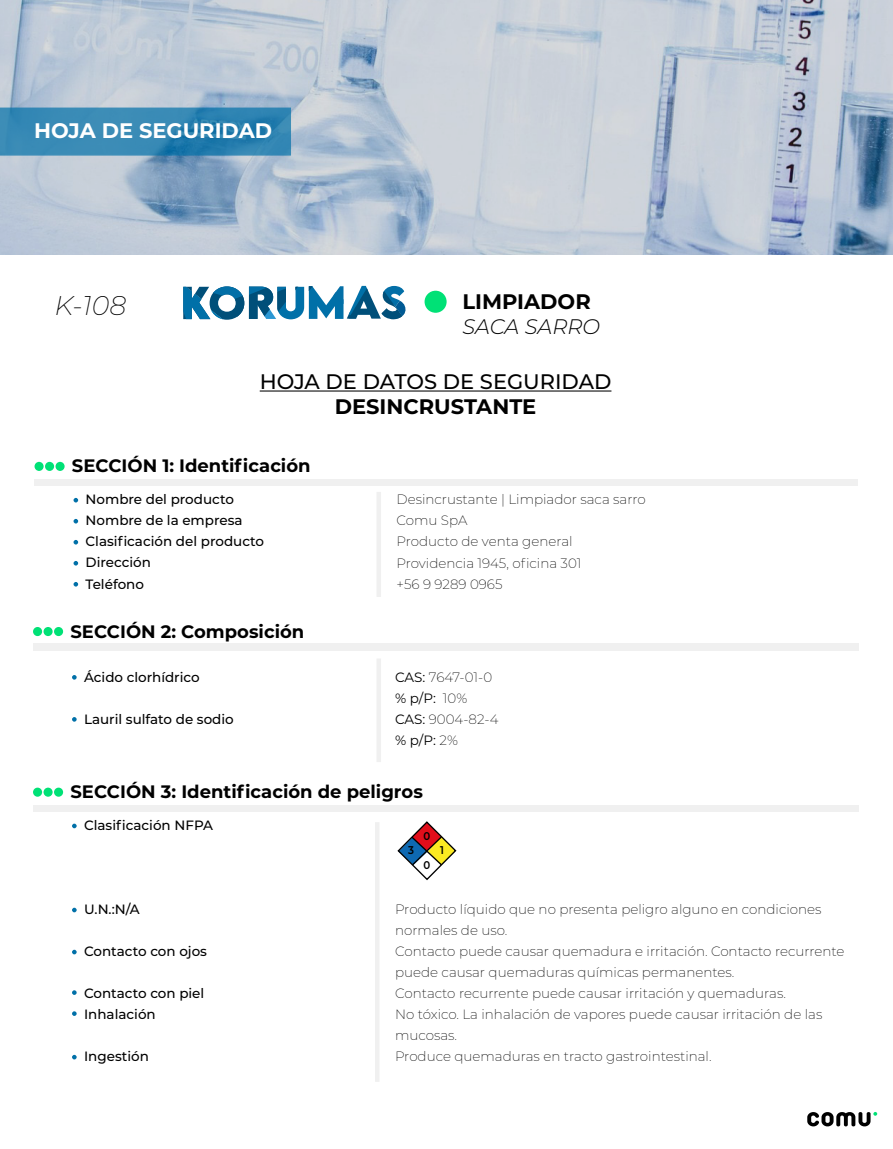
<style>
.page{position:relative;width:893px;height:1149px;background:#fff}
.page>*{position:absolute;margin:0;border:0;box-sizing:border-box;transform-origin:0 0}
.t1{font:italic 200 27px "Montserrat";color:#000}
.t2{font:700 21px "Montserrat";color:#000}
.t3{font:500 21px "Montserrat";color:#000}
.t4{font:700 21px "Montserrat";color:#fff}
.t5{font:italic 300 21px "Montserrat";color:#000}
.t6{font:700 18px "Montserrat";color:#000}
.t7{font:200 13.5px/21px "Montserrat";color:#000}
.t8{font:500 13.5px/21px "Montserrat";color:#000}
.t9{font:600 11.25px "Montserrat";color:#000;scale:.9 1}
.s1{font-weight:400}
</style>
<div class="page">
<div style="left:34px;top:479px;width:824px;height:6px;background:#f0f0f0"></div>
<svg style="left:807px;top:1112px;width:70px;height:13px"></svg>
<svg style="left:74px;top:518px;width:4px;height:5px"></svg>
<svg style="left:74px;top:497px;width:4px;height:5px"></svg>
<svg style="left:74px;top:540px;width:4px;height:4px"></svg>
<svg style="left:74px;top:561px;width:4px;height:4px"></svg>
<svg style="left:74px;top:582px;width:4px;height:4px"></svg>
<svg style="left:0;top:1px;width:893px;height:253px;background:#bac6d4"></svg>
<svg style="left:0;top:107px;width:291px;height:48px;background:#3386b3"></svg>
<hr style="left:260px;top:390px;width:351px;height:1px;background:#000">
<svg style="left:183px;top:286px;width:222px;height:33px"></svg>
<div style="left:425px;top:290px;width:22px;height:23px;background:#00e176;border-radius:50%"></div>
<div style="left:35px;top:461px;width:9px;height:10px;background:#00e176;border-radius:50%"></div>
<div style="left:45px;top:461px;width:9px;height:10px;background:#00e176;border-radius:50%"></div>
<div style="left:56px;top:461px;width:9px;height:10px;background:#00e176;border-radius:50%"></div>
<svg style="left:397px;top:821px;width:60px;height:60px"></svg>
<div style="left:376px;top:491px;width:5px;height:105px;background:#f0f0f0"></div>
<div style="left:33px;top:805px;width:825px;height:6px;background:#f0f0f0"></div>
<svg style="left:72px;top:949px;width:5px;height:5px"></svg>
<svg style="left:72px;top:823px;width:5px;height:5px"></svg>
<svg style="left:72px;top:990px;width:5px;height:4px"></svg>
<svg style="left:72px;top:1011px;width:5px;height:4px"></svg>
<svg style="left:72px;top:1054px;width:5px;height:5px"></svg>
<svg style="left:72px;top:907px;width:5px;height:5px"></svg>
<div style="left:33px;top:787px;width:9px;height:9px;background:#00e176;border-radius:50%"></div>
<div style="left:44px;top:787px;width:9px;height:9px;background:#00e176;border-radius:50%"></div>
<div style="left:54px;top:787px;width:9px;height:9px;background:#00e176;border-radius:50%"></div>
<div style="left:375px;top:821px;width:5px;height:260px;background:#f0f0f0"></div>
<div style="left:376px;top:658px;width:5px;height:103px;background:#f0f0f0"></div>
<div style="left:33px;top:643px;width:825px;height:7px;background:#f0f0f0"></div>
<svg style="left:72px;top:675px;width:5px;height:4px"></svg>
<svg style="left:72px;top:717px;width:5px;height:4px"></svg>
<svg style="left:33px;top:626px;width:9px;height:10px"></svg>
<div style="left:44px;top:626px;width:9px;height:10px;background:#00e176;border-radius:50%"></div>
<svg style="left:54px;top:626px;width:9px;height:10px"></svg>
<h2 class="t4" style="left:34px;top:115px;width:239px">HOJA DE SEGURIDAD</h2>
<h1 class="t1" style="left:54px;top:287px;width:73px">K-108</h1>
<h2 class="t2" style="left:462px;top:286px;width:130px">LIMPIADOR</h2>
<h2 class="t5" style="left:462px;top:312px;width:139px">SACA SARRO</h2>
<h2 class="t3" style="left:260px;top:366px;width:353px">HOJA DE DATOS DE SEGURIDAD</h2>
<h2 class="t2" style="left:335px;top:391px;width:203px">DESINCRUSTANTE</h2>
<h3 class="t6" style="left:72px;top:453px;width:240px">SECCIÓN 1: Identificación</h3>
<p class="t8" style="left:86px;top:488px;width:180px">Nombre del producto<br>Nombre de la empresa<br>Clasificación del producto<br>Dirección<br>Teléfono</p>
<p class="t7" style="left:397px;top:488px;width:251px">Desincrustante | Limpiador saca sarro<br>Comu SpA<br>Producto de venta general<br>Providencia 1945, oficina 301<br>+56 9 9289 0965</p>
<h3 class="t6" style="left:70px;top:618px;width:235px">SECCIÓN 2: Composición</h3>
<p class="t8" style="left:84px;top:665px;width:117px">Ácido clorhídrico</p>
<p class="t8" style="left:84px;top:707px;width:151px">Lauril sulfato de sodio</p>
<p class="t7" style="left:395px;top:665px;width:105px"><span class="s1">CAS:</span> 7647-01-0 <span class="s1">% p/P:</span> 10%<br><span class="s1">CAS:</span> 9004-82-4 <span class="s1">% p/P:</span> 2%</p>
<h3 class="t6" style="left:70px;top:778px;width:354px">SECCIÓN 3: Identificación de peligros</h3>
<p class="t8" style="left:84px;top:814px;width:130px">Clasificación NFPA</p>
<p class="t8" style="left:84px;top:898px;width:57px">U.N.:N/A</p>
<p class="t8" style="left:84px;top:940px;width:125px">Contacto con ojos</p>
<p class="t8" style="left:84px;top:982px;width:122px">Contacto con piel<br>Inhalación</p>
<p class="t8" style="left:84px;top:1045px;width:66px">Ingestión</p>
<p class="t9" style="left:424px;top:828px;width:9px">0</p>
<p class="t9" style="left:424px;top:856px;width:9px">0</p>
<p class="t9" style="left:408px;top:840px;width:9px">31</p>
<p class="t9" style="left:440px;top:841px;width:6px">1</p>
<p class="t7" style="left:395px;top:898px;width:451px">Producto líquido que no presenta peligro alguno en condiciones normales de uso.<br>Contacto puede causar quemadura e irritación. Contacto recurrente puede causar quemaduras químicas permanentes.<br>Contacto recurrente puede causar irritación y quemaduras.<br>No tóxico. La inhalación de vapores puede causar irritación de las mucosas.<br>Produce quemaduras en tracto gastrointestinal.</p>
</div>
